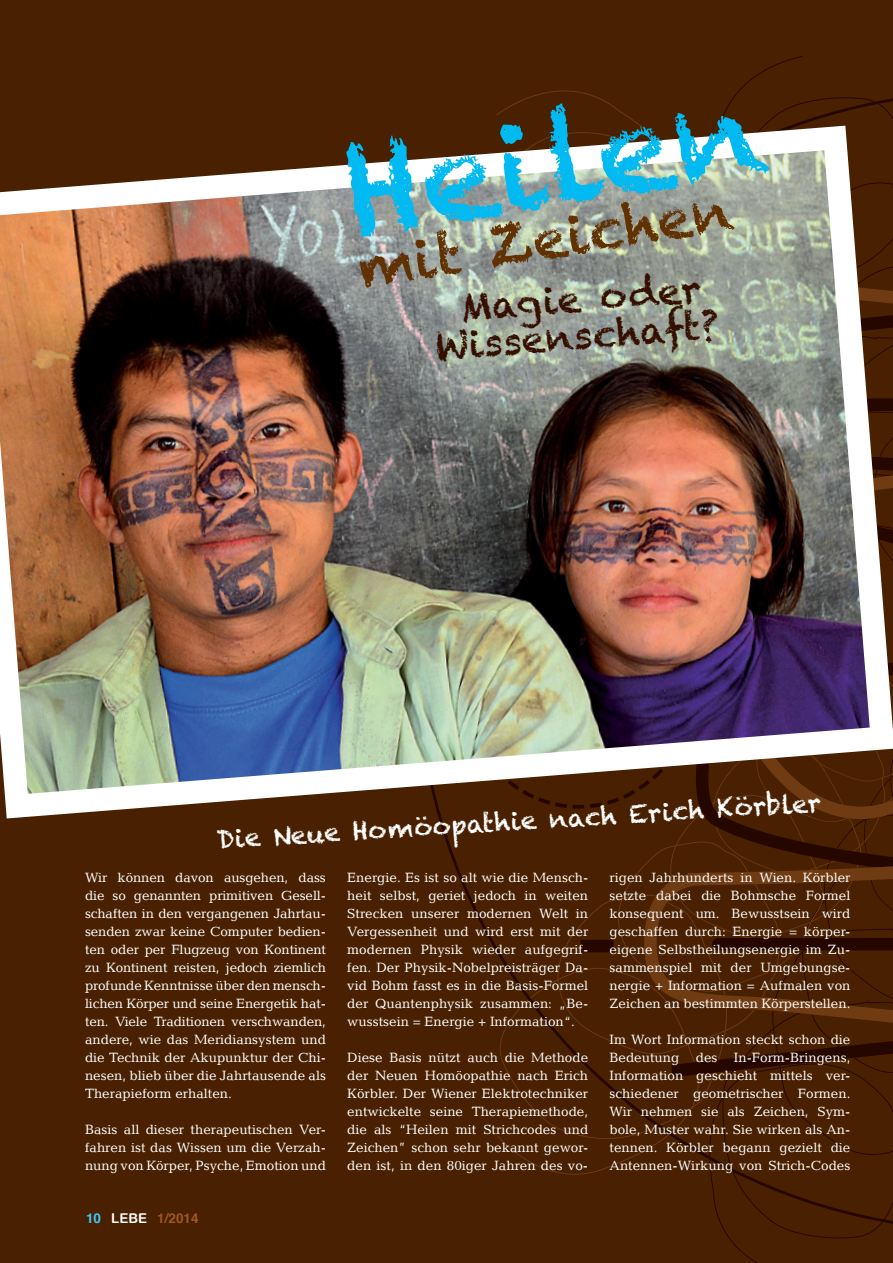
<style>
.page{position:relative;width:893px;height:1263px;background:#492000}
.page>*{position:absolute;margin:0;border:0;box-sizing:border-box;transform-origin:0 0}
.t1{font:123.9px "Chalkduster";color:#00baf1}
.t2{font:55.5px "Chalkduster";color:#613102}
.t3{font:37.8px/37.3px "Chalkduster";color:#340f00;text-align:center}
.t4{font:25.5px "Chalkduster";color:#fff}
.t5{font:13.5px/18px "Candida LT";color:#fff;text-align:justify}
.t6{font:700 13.5px "Helvetica";color:#a05723}
.s1{color:#40c7f4}
.s2{font-family:"Arial Rounded MT Bold";font-weight:400;color:#fff}
</style>
<div class="page">
<svg style="left:439px;top:98px;width:454px;height:1126px"></svg>
<img style="left:0;top:126px;width:893px;height:692px">
<h1 class="t1" style="left:335px;top:122px;width:425px;rotate:-9deg">Heilen</h1>
<h2 class="t2" style="left:353px;top:237px;width:381px;rotate:-9deg">mit Zeichen</h2>
<h3 class="t3" style="left:431px;top:290px;width:286px;rotate:-4deg">Magie oder<br>Wissenschaft?</h3>
<h3 class="t4" style="left:216px;top:822px;width:607px;rotate:-3deg">Die Neue Homöopathie nach Erich Körbler</h3>
<p class="t5" style="left:85px;top:868px;width:242px">Wir können davon ausgehen, dass die so genannten primitiven Gesell&shy;schaften in den vergangenen Jahrtau&shy;senden zwar keine Computer bedien&shy;ten oder per Flugzeug von Kontinent zu Kontinent reisten, jedoch ziemlich profunde Kenntnisse über den mensch&shy;lichen Körper und seine Energetik hat&shy;ten. Viele Traditionen verschwanden, andere, wie das Meridiansystem und die Technik der Akupunktur der Chi&shy;nesen, blieb über die Jahrtausende als Therapieform erhalten.</p>
<p class="t5" style="left:85px;top:1120px;width:242px">Basis all dieser therapeutischen Ver&shy;fahren ist das Wissen um die Verzah&shy;nung von Körper, Psyche, Emotion und</p>
<p class="t6" style="left:86px;top:1207px;width:114px"><span class="s1">10</span> <span class="s2">LEBE</span> 1/2014</p>
<p class="t5" style="left:347px;top:868px;width:242px">Energie. Es ist so alt wie die Mensch&shy;heit selbst, geriet jedoch in weiten Strecken unserer modernen Welt in Vergessenheit und wird erst mit der modernen Physik wieder aufgegrif&shy;fen. Der Physik-Nobelpreisträger Da&shy;vid Bohm fasst es in die Basis-Formel der Quantenphysik zusammen: „Be&shy;wusstsein = Energie + Information“.</p>
<p class="t5" style="left:347px;top:1048px;width:242px">Diese Basis nützt auch die Methode der Neuen Homöopathie nach Erich Körbler. Der Wiener Elektrotechniker entwickelte seine Therapiemethode, die als “Heilen mit Strichcodes und Zeichen” schon sehr bekannt gewor&shy;den ist, in den 80iger Jahren des vo-</p>
<p class="t5" style="left:609px;top:868px;width:242px">rigen Jahrhunderts in Wien. Körbler setzte dabei die Bohmsche Formel konsequent um. Bewusstsein wird geschaffen durch: Energie = körper&shy;eigene Selbstheilungsenergie im Zu&shy;sammenspiel mit der Umgebungse&shy;nergie + Information = Aufmalen von Zeichen an bestimmten Körperstellen.</p>
<p class="t5" style="left:609px;top:1030px;width:242px">Im Wort Information steckt schon die Bedeutung des In-Form-Bringens, Information geschieht mittels ver&shy;schiedener geometrischer Formen.<br>Wir nehmen sie als Zeichen, Sym&shy;bole, Muster wahr. Sie wirken als An&shy;tennen. Körbler begann gezielt die Antennen-Wirkung von Strich-Codes</p>
</div>
